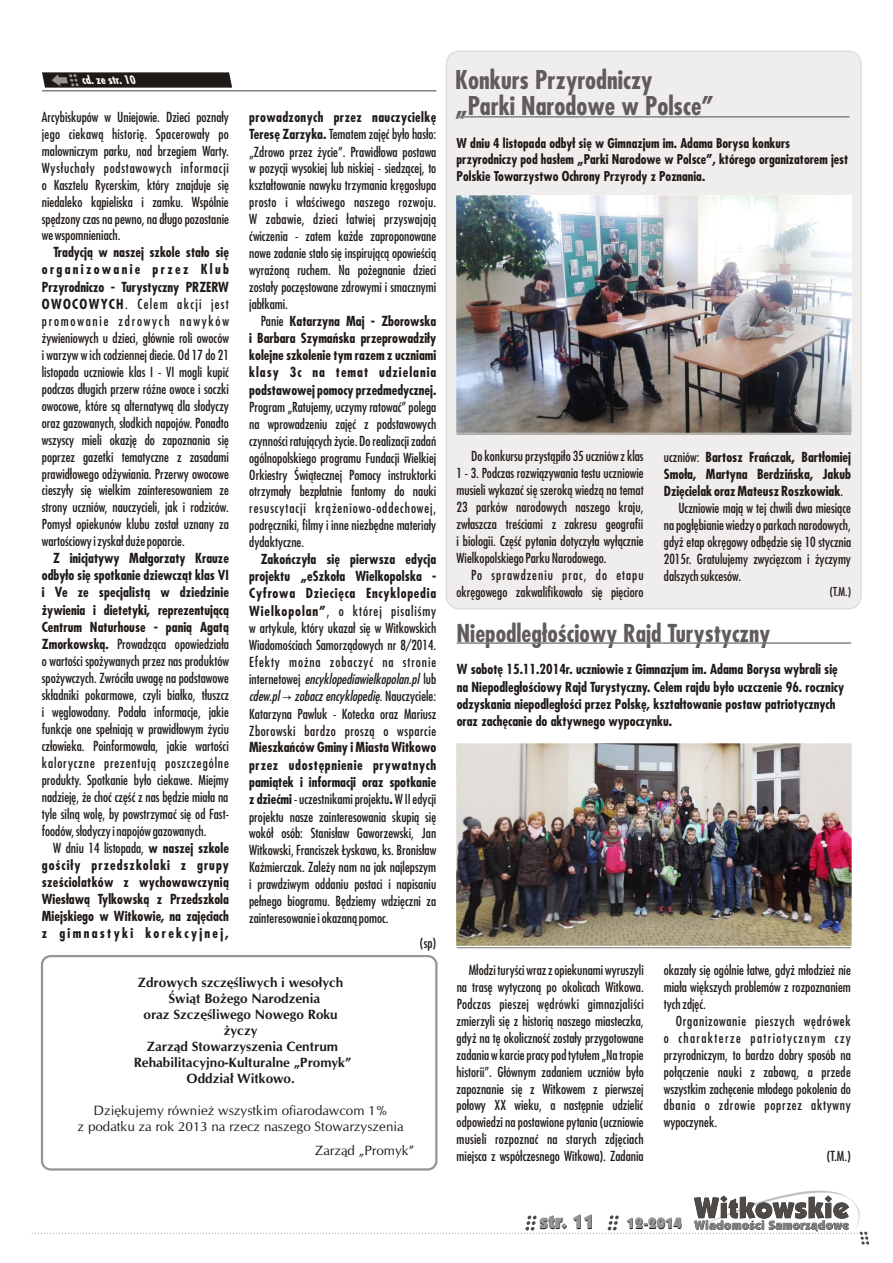
<style>
.page{position:relative;width:893px;height:1263px;background:#fff}
.page>*{position:absolute;margin:0;border:0;box-sizing:border-box;transform-origin:0 0}
.t1{font:700 25.2px/25.7px "Fujiyama";color:#615c5c}
.t2{font:700 24px "Fujiyama";color:#615c5c}
.t3{font:900 19.5px "Kabel IT Cby BT";color:#1f1a17}
.t4{font:900 15px "Kabel IT Cby BT";color:#1f1a17}
.t5{font:13.5px/17px "Fujiyama";color:#1f1a17;text-align:justify}
.t6{font:700 13.5px/17.2px "Fujiyama";color:#1f1a17;text-align:justify}
.t7{font:700 13.5px/16px "CG Omega";color:#1f1a17;text-align:center}
.t8{font:13.5px/16.2px "CG Omega";color:#1f1a17;text-align:center}
.t9{font:700 13.2px/16.8px "Fujiyama";color:#1f1a17}
.t10{font:12px "Fujiyama";color:#1f1a17}
.t11{font:italic 700 11.4px "Fujiyama";color:#fff}
.s1{font-weight:700}
.s2{font-weight:400}
.s3{font-style:italic}
.s4{font-family:"Arial Unicode MS"}
</style>
<div class="page">
<svg style="left:32px;top:1190px;width:837px;height:54px"></svg>
<hr style="left:42px;top:90px;width:394px;height:2px;background:#828282">
<svg style="left:42px;top:72px;width:190px;height:16px;background:#322d2b"></svg>
<div style="left:41px;top:955px;width:396px;height:215px;border:2px solid #969494;border-radius:9px"></div>
<div style="left:446px;top:50px;width:416px;height:559px;background:#f0eded;border:2px solid #dedede;border-radius:12px"></div>
<hr style="left:457px;top:434px;width:394px;height:1px;background:#737070">
<hr style="left:457px;top:116px;width:392px;height:2px;background:#828282">
<img style="left:456px;top:196px;width:395px;height:237px">
<hr style="left:457px;top:642px;width:394px;height:2px;background:#828282">
<hr style="left:457px;top:947px;width:394px;height:1px;background:#737070">
<img style="left:456px;top:743px;width:395px;height:203px">
<p class="t11" style="left:83px;top:76px;width:58px">cd .zestr.10</p>
<p class="t5" style="left:42px;top:110px;width:189px">Arcybiskupów w Uniejowie. Dzieci poznały jego ciekawą historię. Spacerowały po malowniczym parku, nad brzegiem Warty.<br>Wysłuchały podstawowych informacji o Kasztelu Rycerskim, który znajduje się niedaleko kąpieliska i zamku. Wspólnie spędzony czas na pewno, na długo pozostanie we wspomnieniach.</p>
<p class="t5" style="left:42px;top:245px;width:189px;text-indent:11px"><span class="s1">Tradycją w naszej szkole stało się organizowanie przez Klub Przyrodniczo - Turystyczny PRZERW OWOCOWYCH</span>. Celem akcji jest promowanie zdrowych nawyków żywieniowych u dzieci, głównie roli owoców i warzyw w ich codziennej diecie. Od 17 do 21 listopada uczniowie klas I - VI mogli kupić podczas długich przerw różne owoce i soczki owocowe, które są alternatywą dla słodyczy oraz gazowanych, słodkich napojów. Ponadto wszyscy mieli okazję do zapoznania się poprzez gazetki tematyczne z zasadami prawidłowego odżywiania. Przerwy owocowe cieszyły się wielkim zainteresowaniem ze strony uczniów, nauczycieli, jak i rodziców.<br>Pomysł opiekunów klubu został uznany za wartościowy i zyskał duże poparcie.</p>
<p class="t5" style="left:42px;top:550px;width:189px;text-indent:11px"><span class="s1">Z inicjatywy Małgorzaty Krauze odbyło się spotkanie dziewcząt klas VI i Ve ze specjalistą w dziedzinie żywienia i dietetyki, reprezentującą Centrum Naturhouse - panią Agatą Zmorkowską.</span> Prowadząca opowiedziała o wartości spożywanych przez nas produktów spożywczych. Zwróciła uwagę na podstawowe składniki pokarmowe, czyli białko, tłuszcz i węglowodany. Podała informacje, jakie funkcje one spełniają w prawidłowym życiu człowieka. Poinformowała, jakie wartości kaloryczne prezentują poszczególne produkty. Spotkanie było ciekawe. Miejmy nadzieję, że choć część z nas będzie miała na tyle silną wolę, by powstrzymać się od Fast&shy;foodów, słodyczy i napojów gazowanych.</p>
<p class="t6" style="left:42px;top:840px;width:189px;text-indent:11px"><span class="s2">W dniu 14 listopada,</span> w naszej szkole gościły przedszkolaki z grupy sześciolatków z wychowawczynią Wiesławą Tylkowską z Przedszkola Miejskiego w Witkowie, na zajęciach z gimnastyki korekcyjnej,</p>
<p class="t5" style="left:249px;top:110px;width:189px"><span class="s1">prowadzonych przez nauczycielkę Teresę Zarzyka.</span> Tematem zajęć było hasło: „Zdrowo przez życie”. Prawidłowa postawa w pozycji wysokiej lub niskiej - siedzącej, to kształtowanie nawyku trzymania kręgosłupa prosto i właściwego naszego rozwoju.<br>W zabawie, dzieci łatwiej przyswajają ćwiczenia - zatem każde zaproponowane nowe zadanie stało się inspirującą opowieścią wyrażoną ruchem. Na pożegnanie dzieci zostały poczęstowane zdrowymi i smacznymi jabłkami.</p>
<p class="t6" style="left:249px;top:314px;width:189px;text-indent:11px"><span class="s2">Panie</span> Katarzyna Maj - Zborowska i Barbara Szymańska przeprowadziły kolejne szkolenie tym razem z uczniami klasy 3c na temat udzielania podstawowej pomocy przedmedycznej.</p>
<p class="t5" style="left:249px;top:399px;width:189px">Program „Ratujemy, uczymy ratować” polega na wprowadzeniu zajęć z podstawowych czynności ratujących życie. Do realizacji zadań ogólnopolskiego programu Fundacji Wielkiej Orkiestry Świątecznej Pomocy instruktorki otrzymały bezpłatnie fantomy do nauki resuscytacji krążeniowo-oddechowej, podręczniki, filmy i inne niezbędne materiały dydaktyczne.</p>
<p class="t5" style="left:249px;top:551px;width:189px;text-indent:11px"><span class="s1">Zakończyła się pierwsza edycja projektu „eSzkoła Wielkopolska - Cyfrowa Dziecięca Encyklopedia Wielkopolan”</span>, o której pisaliśmy w artykule, który ukazał się w Witkowskich Wiadomościach Samorządowych nr 8/2014.<br>Efekty można zobaczyć na stronie internetowej <span class="s3">encyklopediawielkopolan.pl</span> lub <span class="s3">cdew.pl</span> <span class="s4">→</span> <span class="s3">zobacz encyklopedię.</span> Nauczyciele:<br>Katarzyna Pawluk - Kotecka oraz Mariusz Zborowski bardzo proszą o wsparcie</p>
<p class="t5" style="left:249px;top:740px;width:189px"><span class="s1">Mieszkańców Gminy i Miasta Witkowo przez udostępnienie prywatnych pamiątek i informacji oraz spotkanie z dziećmi</span> - uczestnikami projektu<span class="s1">.</span> W II edycji projektu nasze zainteresowania skupią się wokół osób: Stanisław Gaworzewski, Jan Witkowski, Franciszek Łyskawa, ks. Bronisław Kaźmierczak. Zależy nam na jak najlepszym i prawdziwym oddaniu postaci i napisaniu pełnego biogramu. Będziemy wdzięczni za zainteresowanie i okazaną pomoc.</p>
<p class="t5" style="left:420px;top:935px;width:18px">(sp)</p>
<p class="t7" style="left:134px;top:975px;width:219px">Zdrowych szczęśliwych i wesołych<br>Świąt Bożego Narodzenia<br>oraz Szczęśliwego Nowego Roku życzy<br>Zarząd Stowarzyszenia Centrum<br>Rehabilitacyjno-Kulturalne „Promyk”<br>Oddział Witkowo.</p>
<p class="t8" style="left:78px;top:1103px;width:328px">Dziękujemy również wszystkim ofiarodawcom 1%<br>z podatku za rok 2013 na rzecz naszego Stowarzyszenia</p>
<p class="t8" style="left:315px;top:1143px;width:101px">Zarząd „Promyk”</p>
<h1 class="t1" style="left:455px;top:70px;width:260px">Konkurs Przyrodniczy „Parki Narodowe w Polsce”</h1>
<p class="t9" style="left:457px;top:136px;width:393px">W dniu 4 listopada odbył się w Gimnazjum im. Adama Borysa konkurs przyrodniczy pod hasłem „Parki Narodowe w Polsce”, którego organizatorem jest<br>Polskie Towarzystwo Ochrony Przyrody z Poznania.</p>
<p class="t5" style="left:457px;top:449px;width:189px;text-indent:14px">Do konkursu przystąpiło 35 uczniów z klas 1 - 3. Podczas rozwiązywania testu uczniowie musieli wykazać się szeroką wiedzą na temat 23 parków narodowych naszego kraju, zwłaszcza treściami z zakresu geografii i biologii. Część pytania dotyczyła wyłącznie Wielkopolskiego Parku Narodowego.</p>
<p class="t5" style="left:457px;top:567px;width:189px;text-align:right">Po sprawdzeniu prac, do etapu okręgowego zakwalifikowało się pięcioro</p>
<p class="t6" style="left:664px;top:449px;width:189px"><span class="s2">uczniów:</span> Bartosz Frańczak, Bartłomiej</p>
<p class="t6" style="left:664px;top:467px;width:189px">Smoła, Martyna Berdzińska, Jakub</p>
<p class="t6" style="left:664px;top:484px;width:181px">Dzięcielak oraz Mateusz Roszkowiak<span class="s2">.</span></p>
<p class="t5" style="left:678px;top:501px;width:174px">Uczniowie mają w tej chwili dwa miesiące</p>
<p class="t5" style="left:664px;top:518px;width:189px">na pogłębianie wiedzy o parkach narodowych,</p>
<p class="t5" style="left:664px;top:535px;width:189px">gdyż etap okręgowy odbędzie się 10 stycznia</p>
<p class="t5" style="left:664px;top:552px;width:189px">2015r. Gratulujemy zwycięzcom i życzymy</p>
<p class="t5" style="left:664px;top:569px;width:79px">dalszych sukcesów.</p>
<p class="t10" style="left:830px;top:587px;width:23px">(T.M.)</p>
<h2 class="t2" style="left:457px;top:624px;width:315px">Niepodległościowy Rajd Turystyczny</h2>
<p class="t6" style="left:457px;top:662px;width:389px;text-align:left">W sobotę 15.11.2014r. uczniowie z Gimnazjum im. Adama Borysa wybrali się na Niepodległościowy Rajd Turystyczny. Celem rajdu było uczczenie 96. rocznicy odzyskania niepodległości przez Polskę, kształtowanie postaw patriotycznych oraz zachęcanie do aktywnego wypoczynku.</p>
<p class="t5" style="left:457px;top:963px;width:189px;text-indent:12px">Młodzi turyści wraz z opiekunami wyruszyli na trasę wytyczoną po okolicach Witkowa.<br>Podczas pieszej wędrówki gimnazjaliści zmierzyli się z historią naszego miasteczka, gdyż na tę okoliczność zostały przygotowane zadania w karcie pracy pod tytułem „Na tropie historii”. Głównym zadaniem uczniów było zapoznanie się z Witkowem z pierwszej połowy XX wieku, a następnie udzielić odpowiedzi na postawione pytania (uczniowie musieli rozpoznać na starych zdjęciach miejsca z współczesnego Witkowa). Zadania</p>
<p class="t5" style="left:664px;top:963px;width:189px">okazały się ogólnie łatwe, gdyż młodzież nie miała większych problemów z rozpoznaniem tych zdjęć.</p>
<p class="t5" style="left:664px;top:1013px;width:189px;text-indent:12px">Organizowanie pieszych wędrówek o charakterze patriotycznym czy przyrodniczym, to bardzo dobry sposób na połączenie nauki z zabawą, a przede wszystkim zachęcenie młodego pokolenia do dbania o zdrowie poprzez aktywny wypoczynek.</p>
<p class="t5" style="left:827px;top:1149px;width:25px">(T.M.)</p>
<h3 class="t3" style="left:540px;top:1214px;width:57px">str. 11</h3>
<p class="t4" style="left:627px;top:1218px;width:57px">12-2014</p>
</div>
